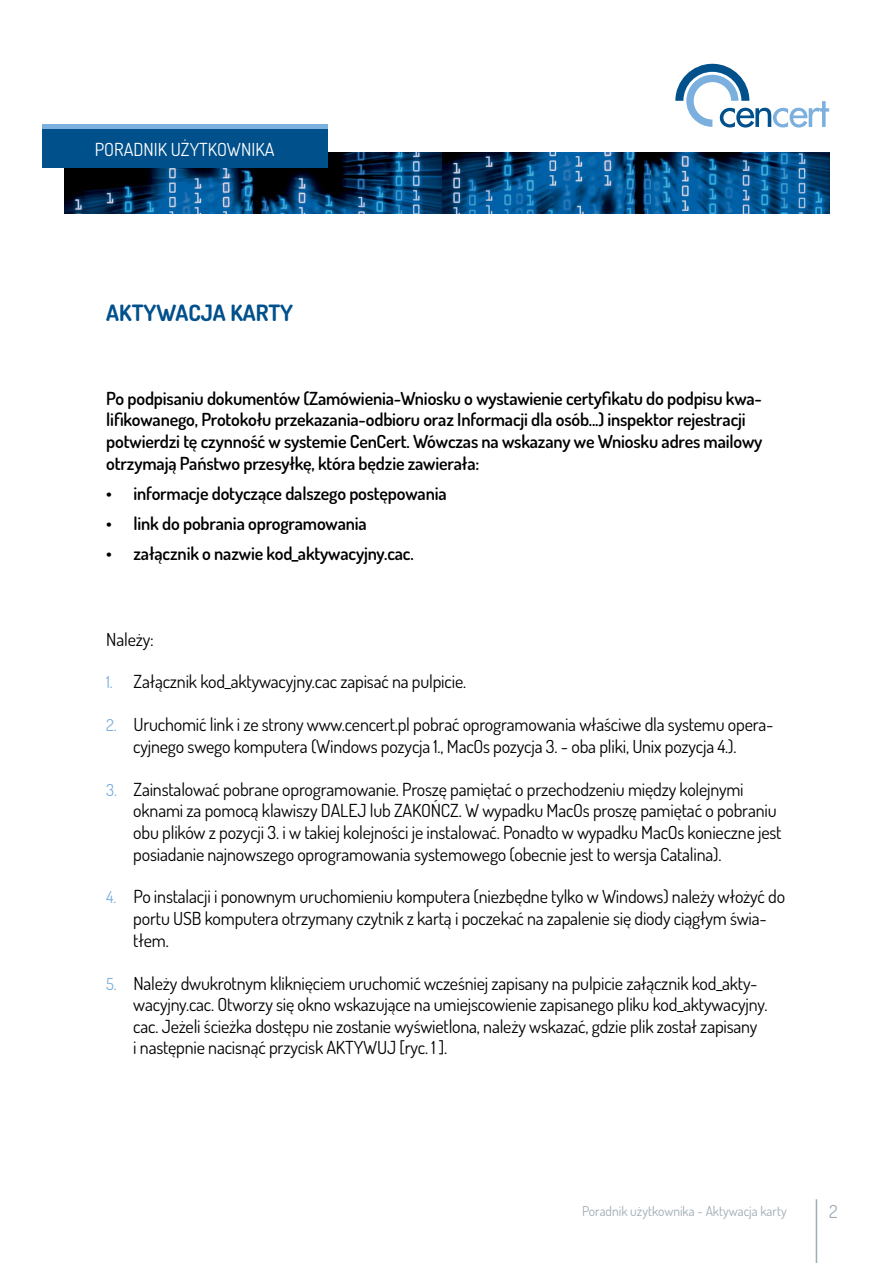
<style>
.page{position:relative;width:893px;height:1263px;background:#fff}
.page>*{position:absolute;margin:0;border:0;box-sizing:border-box;transform-origin:0 0}
.t1{font:700 22.5px "Dosis";color:#00508c}
.t2{font:18px/21.6px "Dosis";letter-spacing:-.01em;color:#000}
.t3{font:600 18px/21.6px "Dosis";letter-spacing:-.01em;color:#000}
.t4{font:18px "Dosis";color:#fff}
.t5{font:18px "Dosis";color:#9eacb5}
.t6{font:16.5px "Dosis";color:#7bafde}
.t7{font:13.5px "Dosis";color:#9eacb5}
</style>
<div class="page">
<svg style="left:675px;top:64px;width:154px;height:64px"></svg>
<hr style="left:816px;top:1199px;width:1px;height:64px;background:#9eacb5">
<img style="left:65px;top:153px;width:378px;height:60px">
<img style="left:443px;top:153px;width:386px;height:60px">
<div style="left:42px;top:126px;width:285px;height:41px;background:#00508c"></div>
<hr style="left:42px;top:124px;width:285px;height:4px;background:#7bafde">
<p class="t4" style="left:95px;top:137px;width:181px">PORADNIK UŻYTKOWNIKA</p>
<p class="t1" style="left:106px;top:298px;width:188px">AKTYWACJA KARTY</p>
<p class="t3" style="left:106px;top:387px;width:657px">Po podpisaniu dokumentów (Zamówienia-Wniosku o wystawienie certyfikatu do podpisu kwa-</p>
<p class="t3" style="left:106px;top:430px;width:658px">potwierdzi tę czynność w systemie CenCert. Wówczas na wskazany we Wniosku adres mailowy otrzymają Państwo przesyłkę, która będzie zawierała:</p>
<p class="t3" style="left:133px;top:482px;width:315px">informacje dotyczące dalszego postępowania</p>
<p class="t3" style="left:106px;top:408px;width:641px">lifikowanego, Protokołu przekazania-odbioru oraz Informacji dla osób...) inspektor rejestracji</p>
<p class="t3" style="left:106px;top:482px;width:7px">•</p>
<p class="t3" style="left:106px;top:512px;width:7px">•</p>
<p class="t3" style="left:106px;top:542px;width:7px">•</p>
<p class="t3" style="left:133px;top:512px;width:235px">link do pobrania oprogramowania</p>
<p class="t3" style="left:133px;top:542px;width:282px">załącznik o nazwie kod_aktywacyjny.cac.</p>
<p class="t2" style="left:106px;top:628px;width:49px">Należy:</p>
<p class="t2" style="left:133px;top:670px;width:334px">Załącznik kod_aktywacyjny.cac zapisać na pulpicie.</p>
<p class="t6" style="left:106px;top:671px;width:8px">1.</p>
<p class="t6" style="left:106px;top:714px;width:12px">2.</p>
<p class="t2" style="left:133px;top:713px;width:642px">Uruchomić link zei strony www.cencert.pl pobrać oprogramowania właściwe dla systemu opera-</p>
<p class="t2" style="left:133px;top:735px;width:605px">cyjnego swego komputera (Windows pozycja 1., MacOs pozycja 3. - oba pliki, Unix pozycja .(4 .</p>
<p class="t6" style="left:106px;top:779px;width:12px">3.</p>
<p class="t6" style="left:106px;top:886px;width:11px">4.</p>
<p class="t2" style="left:133px;top:778px;width:612px">Zainstalować pobrane oprogramowanie. Proszę pamiętać o przechodzeniu między kolejnymi</p>
<p class="t2" style="left:133px;top:799px;width:650px">oknami za pomocą klawiszy DALEJ lub ZAKOŃCZ W. wypadku MacOs proszę pamiętać o pobraniu obu plików z pozycji 3. wi takiej kolejności je instalować. Ponadto w wypadku MacOs konieczne jest posiadanie najnowszego oprogramowania systemowego (obecnie jest to wersja Catalina .(</p>
<p class="t2" style="left:133px;top:885px;width:653px">Po instalacji i ponownym uruchomieniu komputera (niezbędne tylko w Windows) należy włożyć do</p>
<p class="t2" style="left:133px;top:907px;width:635px">portu USB komputera otrzymany czytnik z kartą i poczekać na zapalenie się diody ciągłym świa-</p>
<p class="t2" style="left:133px;top:929px;width:37px">tłem.</p>
<p class="t6" style="left:106px;top:973px;width:12px">5.</p>
<p class="t2" style="left:133px;top:972px;width:626px">Należy dwukrotnym kliknięciem uruchomić wcześniej zapisany na pulpicie załącznik kod_akty-</p>
<p class="t2" style="left:133px;top:993px;width:636px">wacyjny.cac. Otworzy się okno wskazujące na umiejscowienie zapisanego pliku kod_aktywacyjny.</p>
<p class="t2" style="left:133px;top:1015px;width:626px">cac. Jeżeli ścieżka dostępu nie zostanie wyświetlona, należy wskazać, gdzie plik został zapisany i następnie nacisnąć przycisk AKTYWUJ [ r y c .[1.</p>
<p class="t7" style="left:582px;top:1202px;width:206px">Poradnik użytkownika - Aktywacja karty</p>
<p class="t5" style="left:829px;top:1199px;width:10px">2</p>
</div>
